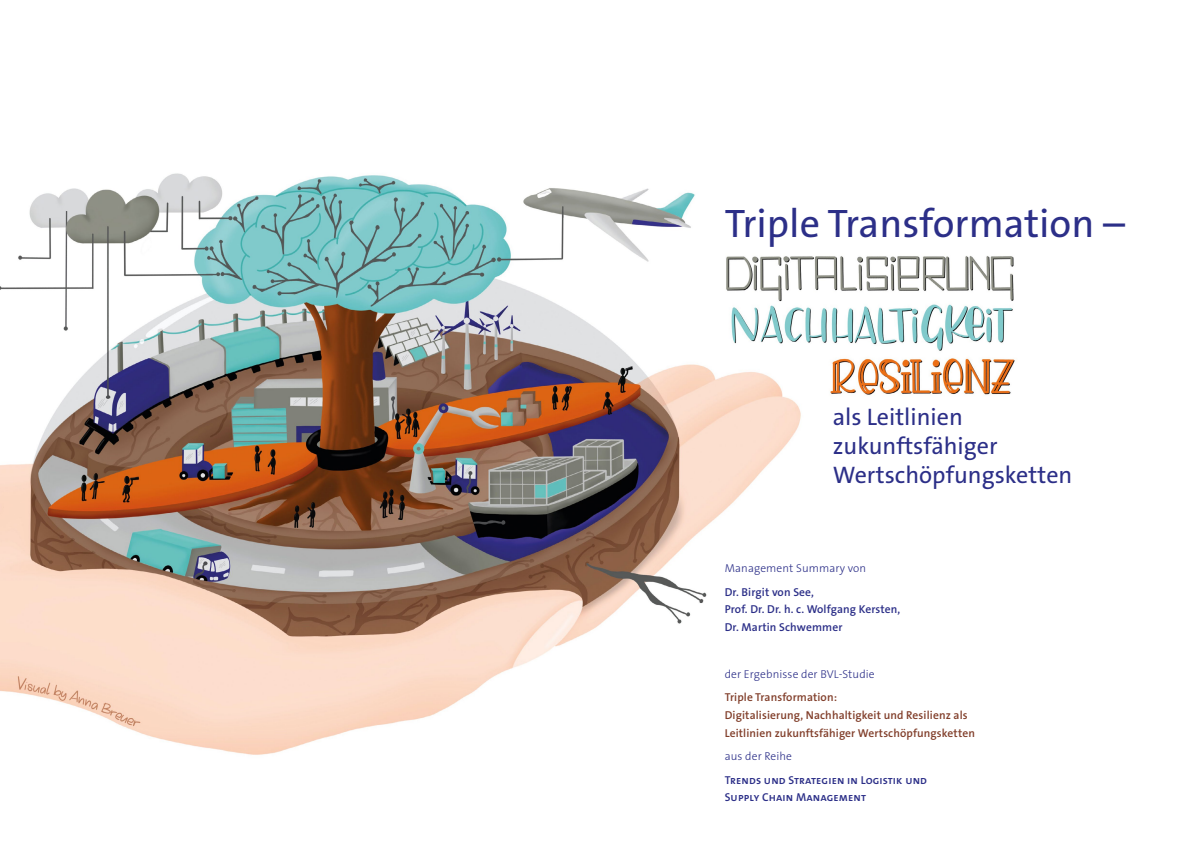
<style>
.page{position:relative;width:1191px;height:842px;background:#fff}
.page>*{position:absolute;margin:0;border:0;box-sizing:border-box;transform-origin:0 0}
.Überschrift_20_bronze{font:40px "The Sans LP5 Plain";color:#2c2f88}
.Überschrift_20_bronze-2{font:24px/28.8px "The Sans LP5 Plain";color:#2c2f88}
.Unter-Überschrift_11_5_blau{font:11.5px/17.6px "The Sans LP6 Se Bld";letter-spacing:.01em;color:#2c2f88}
.Unter-Überschrift_11_5_blau-2{font:11.5px/17.6px "The Sans LP6 Se Bld";letter-spacing:.01em;color:#813e2a}
.Unter-Überschrift_11_5_blau-3{font:11.5px "The Sans LP3 Lig";letter-spacing:.01em;color:#2c2f88}
</style>
<div class="page">
<img style="left:0;top:173px;width:1015px;height:582px">
<p class="Überschrift_20_bronze" style="left:724px;top:198px;width:402px">Triple Transformation –</p>
<p class="Überschrift_20_bronze-2" style="left:832px;top:403px;width:241px">als Leitlinien zukunftsfähiger<br>Wertschöpfungsketten</p>
<p class="Unter-Überschrift_11_5_blau-3" style="left:724px;top:561px;width:143px">Management Summary von</p>
<p class="Unter-Überschrift_11_5_blau" style="left:724px;top:583px;width:177px">Dr. Birgit von See,<br>Prof. Dr. Dr. h. c. Wolfgang Kersten,<br>Dr. Martin Schwemmer</p>
<p class="Unter-Überschrift_11_5_blau-3" style="left:724px;top:667px;width:151px">der Ergebnisse der BVL-Studie</p>
<p class="Unter-Überschrift_11_5_blau-2" style="left:724px;top:689px;width:252px">Triple Transformation:<br>Digitalisierung, Nachhaltigkeit und Resilienz als<br>Leitlinien zukunftsfähiger Wertschöpfungsketten</p>
<p class="Unter-Überschrift_11_5_blau-3" style="left:724px;top:749px;width:69px">aus der Reihe</p>
<p class="Unter-Überschrift_11_5_blau" style="left:724px;top:771px;width:204px">Trends und Strategien in Logistik und<br>Supply Chain Management</p>
</div>
